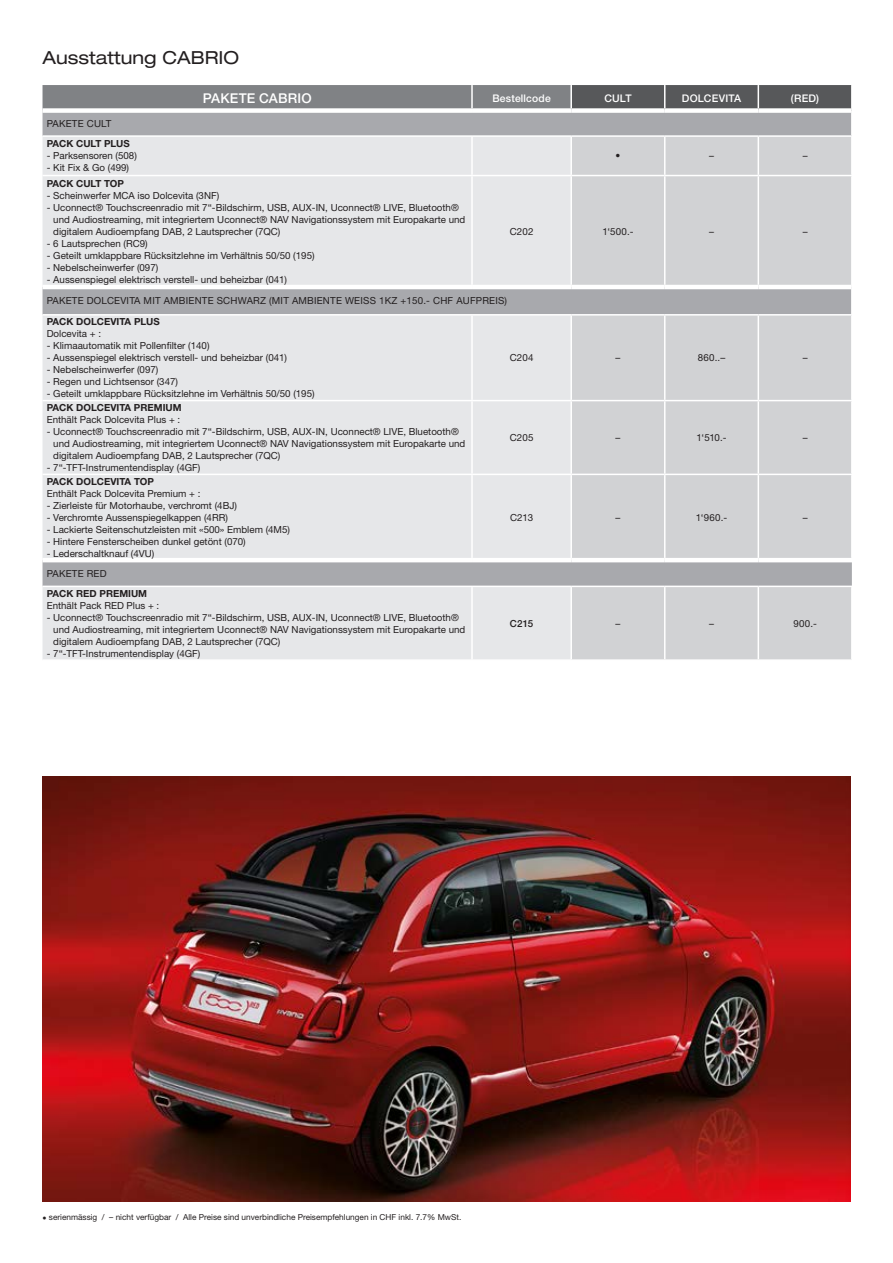
<style>
.page{position:relative;width:893px;height:1263px;background:#fff}
.page>*{position:absolute;margin:0;border:0;box-sizing:border-box;transform-origin:0 0}
.t1{font:expanded 18px "Helvetica Neue LT Std";color:#231f20}
.t2{font:500 13.5px "Helvetica Neue LT Std";letter-spacing:.015em;color:#fff}
.t3{font:500 10.5px "Helvetica Neue LT Std";letter-spacing:.02em;color:#fff}
.t4{font:9.75px/12px "Helvetica Neue LT Std";color:#231f20}
.t5{font:9.75px "Helvetica Neue LT Std";letter-spacing:.02em;color:#231f20}
.t6{font:700 9.75px "Helvetica Neue LT Std";color:#231f20}
.t7{font:500 9.75px "Helvetica Neue LT Std";color:#231f20}
.t8{font:8.25px "Helvetica Neue LT Std";color:#231f20}
</style>
<div class="page">
<div style="left:43px;top:113px;width:808px;height:22px;background:#a8a9ad"></div>
<svg style="left:43px;top:137px;width:528px;height:522px;background:#e0e1e3"></svg>
<svg style="left:571px;top:137px;width:281px;height:522px;background:#cdced0"></svg>
<hr style="left:851px;top:287px;width:2px;height:27px;background:#fff">
<hr style="left:758px;top:137px;width:1px;height:38px;background:#fff">
<hr style="left:851px;top:137px;width:2px;height:38px;background:#fff">
<hr style="left:570px;top:137px;width:2px;height:38px;background:#fff">
<hr style="left:664px;top:137px;width:1px;height:38px;background:#fff">
<hr style="left:570px;top:176px;width:2px;height:109px;background:#fff">
<hr style="left:664px;top:176px;width:1px;height:109px;background:#fff">
<hr style="left:758px;top:176px;width:1px;height:109px;background:#fff">
<hr style="left:851px;top:176px;width:2px;height:111px;background:#fff">
<hr style="left:570px;top:316px;width:2px;height:84px;background:#fff">
<hr style="left:664px;top:316px;width:1px;height:84px;background:#fff">
<hr style="left:758px;top:316px;width:1px;height:84px;background:#fff">
<hr style="left:851px;top:316px;width:2px;height:84px;background:#fff">
<hr style="left:570px;top:401px;width:2px;height:73px;background:#fff">
<hr style="left:664px;top:401px;width:1px;height:73px;background:#fff">
<hr style="left:758px;top:401px;width:1px;height:73px;background:#fff">
<hr style="left:851px;top:401px;width:2px;height:73px;background:#fff">
<hr style="left:570px;top:475px;width:2px;height:83px;background:#fff">
<hr style="left:664px;top:475px;width:1px;height:83px;background:#fff">
<hr style="left:758px;top:475px;width:1px;height:83px;background:#fff">
<hr style="left:851px;top:475px;width:2px;height:83px;background:#fff">
<hr style="left:570px;top:587px;width:2px;height:72px;background:#fff">
<hr style="left:664px;top:587px;width:1px;height:72px;background:#fff">
<hr style="left:758px;top:587px;width:1px;height:72px;background:#fff">
<hr style="left:851px;top:587px;width:2px;height:72px;background:#fff">
<hr style="left:43px;top:285px;width:429px;height:4px;background:#fff">
<hr style="left:472px;top:285px;width:99px;height:4px;background:#fff">
<hr style="left:571px;top:285px;width:94px;height:4px;background:#fff">
<hr style="left:665px;top:285px;width:93px;height:4px;background:#fff">
<hr style="left:758px;top:285px;width:93px;height:4px;background:#fff">
<hr style="left:43px;top:558px;width:429px;height:4px;background:#fff">
<hr style="left:472px;top:558px;width:99px;height:4px;background:#fff">
<hr style="left:571px;top:558px;width:94px;height:4px;background:#fff">
<hr style="left:665px;top:558px;width:93px;height:4px;background:#fff">
<hr style="left:758px;top:558px;width:95px;height:4px;background:#fff">
<hr style="left:471px;top:137px;width:2px;height:38px;background:#fff">
<hr style="left:471px;top:176px;width:2px;height:109px;background:#fff">
<hr style="left:471px;top:316px;width:2px;height:84px;background:#fff">
<hr style="left:471px;top:401px;width:2px;height:73px;background:#fff">
<hr style="left:471px;top:475px;width:2px;height:83px;background:#fff">
<hr style="left:471px;top:587px;width:2px;height:72px;background:#fff">
<svg style="left:43px;top:85px;width:809px;height:26px;background:#818385"></svg>
<hr style="left:571px;top:314px;width:94px;height:2px;background:#fff">
<hr style="left:665px;top:314px;width:93px;height:2px;background:#fff">
<hr style="left:758px;top:314px;width:95px;height:2px;background:#fff">
<hr style="left:571px;top:400px;width:94px;height:1px;background:#fff">
<hr style="left:665px;top:400px;width:93px;height:1px;background:#fff">
<hr style="left:758px;top:400px;width:95px;height:1px;background:#fff">
<hr style="left:43px;top:175px;width:429px;height:1px;background:#fff">
<hr style="left:472px;top:175px;width:99px;height:1px;background:#fff">
<hr style="left:43px;top:314px;width:429px;height:2px;background:#fff">
<hr style="left:472px;top:314px;width:99px;height:2px;background:#fff">
<hr style="left:472px;top:400px;width:99px;height:1px;background:#fff">
<hr style="left:571px;top:175px;width:94px;height:1px;background:#fff">
<hr style="left:665px;top:175px;width:93px;height:1px;background:#fff">
<hr style="left:758px;top:175px;width:95px;height:1px;background:#fff">
<hr style="left:43px;top:474px;width:429px;height:1px;background:#fff">
<hr style="left:472px;top:474px;width:99px;height:1px;background:#fff">
<hr style="left:571px;top:474px;width:94px;height:1px;background:#fff">
<hr style="left:665px;top:474px;width:93px;height:1px;background:#fff">
<hr style="left:758px;top:474px;width:95px;height:1px;background:#fff">
<hr style="left:43px;top:586px;width:429px;height:1px;background:#fff">
<hr style="left:472px;top:586px;width:99px;height:1px;background:#fff">
<hr style="left:571px;top:586px;width:94px;height:1px;background:#fff">
<hr style="left:665px;top:586px;width:93px;height:1px;background:#fff">
<hr style="left:758px;top:586px;width:95px;height:1px;background:#fff">
<hr style="left:43px;top:400px;width:429px;height:1px;background:#fff">
<img style="left:43px;top:776px;width:807px;height:426px">
<h1 class="t1" style="left:43px;top:47px;width:198px">Ausstattung CABRIO</h1>
<h2 class="t2" style="left:203px;top:90px;width:110px">PAKETE CABRIO</h2>
<p class="t3" style="left:492px;top:92px;width:60px">Bestellcode</p>
<p class="t3" style="left:604px;top:92px;width:29px">CULT</p>
<p class="t3" style="left:682px;top:92px;width:61px">DOLCEVITA</p>
<p class="t3" style="left:791px;top:92px;width:30px">(RED)</p>
<p class="t5" style="left:47px;top:118px;width:66px">PAKETE CULT</p>
<p class="t6" style="left:47px;top:138px;width:85px">PACK CULT PLUS</p>
<p class="t4" style="left:47px;top:150px;width:92px">- Parksensoren (508)</p>
<p class="t4" style="left:47px;top:162px;width:84px">- Kit Fix &amp; Go (499)</p>
<p class="t4" style="left:616px;top:150px;width:6px">•</p>
<p class="t4" style="left:709px;top:150px;width:6px">–</p>
<p class="t4" style="left:803px;top:150px;width:6px">–</p>
<p class="t6" style="left:47px;top:177px;width:79px">PACK CULT TOP</p>
<p class="t4" style="left:47px;top:189px;width:174px">- Scheinwerfer MCA iso Dolcevita (3NF)</p>
<p class="t4" style="left:53px;top:201px;width:414px;text-indent:-7px">- Uconnect® Touchscreenradio mit 7“-Bildschirm, USB, AUX-IN, Uconnect® LIVE, Bluetooth® und Audiostreaming, mit integriertem Uconnect® NAV Navigationssystem mit Europakarte und digitalem Audioempfang DAB, 2 Lautsprecher (7QC)</p>
<p class="t4" style="left:47px;top:237px;width:102px">- 6 Lautsprechen (RC9)</p>
<p class="t4" style="left:47px;top:249px;width:269px">- Geteilt umklappbare Rücksitzlehne im Verhältnis 50/50 (195)</p>
<p class="t4" style="left:47px;top:261px;width:113px">- Nebelscheinwerfer (097)</p>
<p class="t4" style="left:47px;top:273px;width:242px">- Aussenspiegel elektrisch verstell- und beheizbar (041)</p>
<p class="t4" style="left:510px;top:225px;width:25px">C202</p>
<p class="t4" style="left:602px;top:225px;width:33px">1‘500.-</p>
<p class="t4" style="left:709px;top:225px;width:6px">–</p>
<p class="t4" style="left:803px;top:225px;width:6px">–</p>
<p class="t5" style="left:47px;top:295px;width:462px">PAKETE DOLCEVITA MIT AMBIENTE SCHWARZ (MIT AMBIENTE WEISS 1KZ +150.- CHF AUFPREIS)</p>
<p class="t6" style="left:47px;top:316px;width:115px">PACK DOLCEVITA PLUS</p>
<p class="t4" style="left:47px;top:328px;width:56px">Dolcevita + :</p>
<p class="t4" style="left:47px;top:340px;width:164px">- Klimaautomatik mit Pollenfilter (140)</p>
<p class="t4" style="left:47px;top:352px;width:242px">- Aussenspiegel elektrisch verstell- und beheizbar (041)</p>
<p class="t4" style="left:47px;top:364px;width:113px">- Nebelscheinwerfer (097)</p>
<p class="t4" style="left:47px;top:376px;width:133px">- Regen und Lichtsensor (347)</p>
<p class="t4" style="left:47px;top:388px;width:269px">- Geteilt umklappbare Rücksitzlehne im Verhältnis 50/50 (195)</p>
<p class="t4" style="left:510px;top:352px;width:25px">C204</p>
<p class="t4" style="left:616px;top:352px;width:6px">–</p>
<p class="t4" style="left:698px;top:352px;width:29px">860..–</p>
<p class="t4" style="left:803px;top:352px;width:6px">–</p>
<p class="t6" style="left:47px;top:401px;width:136px">PACK DOLCEVITA PREMIUM</p>
<p class="t4" style="left:47px;top:413px;width:135px">Enthält Pack Dolcevita Plus + :</p>
<p class="t4" style="left:53px;top:425px;width:414px;text-indent:-7px">- Uconnect® Touchscreenradio mit 7“-Bildschirm, USB, AUX-IN, Uconnect® LIVE, Bluetooth® und Audiostreaming, mit integriertem Uconnect® NAV Navigationssystem mit Europakarte und digitalem Audioempfang DAB, 2 Lautsprecher (7QC)</p>
<p class="t4" style="left:47px;top:461px;width:155px">- 7“-TFT-Instrumentendisplay (4GF)</p>
<p class="t6" style="left:47px;top:475px;width:109px">PACK DOLCEVITA TOP</p>
<p class="t4" style="left:47px;top:487px;width:155px">Enthält Pack Dolcevita Premium + :</p>
<p class="t4" style="left:47px;top:499px;width:192px">- Zierleiste für Motorhaube, verchromt (4BJ)</p>
<p class="t4" style="left:47px;top:511px;width:183px">- Verchromte Aussenspiegelkappen (4RR)</p>
<p class="t4" style="left:47px;top:523px;width:245px">- Lackierte Seitenschutzleisten mit «500» Emblem (4M5)</p>
<p class="t4" style="left:47px;top:535px;width:201px">- Hintere Fensterscheiben dunkel getönt (070)</p>
<p class="t4" style="left:47px;top:547px;width:109px">- Lederschaltknauf (4VU)</p>
<p class="t5" style="left:47px;top:567px;width:61px">PAKETE RED</p>
<p class="t6" style="left:47px;top:587px;width:102px">PACK RED PREMIUM</p>
<p class="t4" style="left:47px;top:599px;width:114px">Enthält Pack RED Plus + :</p>
<p class="t4" style="left:53px;top:611px;width:414px;text-indent:-7px">- Uconnect® Touchscreenradio mit 7“-Bildschirm, USB, AUX-IN, Uconnect® LIVE, Bluetooth® und Audiostreaming, mit integriertem Uconnect® NAV Navigationssystem mit Europakarte und digitalem Audioempfang DAB, 2 Lautsprecher (7QC)</p>
<p class="t4" style="left:47px;top:647px;width:155px">- 7“-TFT-Instrumentendisplay (4GF)</p>
<p class="t4" style="left:510px;top:431px;width:25px">C205</p>
<p class="t4" style="left:616px;top:431px;width:6px">–</p>
<p class="t4" style="left:697px;top:431px;width:31px">1‘510.-</p>
<p class="t4" style="left:803px;top:431px;width:6px">–</p>
<p class="t4" style="left:510px;top:511px;width:25px">C213</p>
<p class="t4" style="left:616px;top:511px;width:6px">–</p>
<p class="t4" style="left:696px;top:511px;width:33px">1‘960.-</p>
<p class="t4" style="left:803px;top:511px;width:6px">–</p>
<p class="t7" style="left:510px;top:617px;width:25px">C215</p>
<p class="t4" style="left:616px;top:617px;width:6px">–</p>
<p class="t4" style="left:709px;top:617px;width:6px">–</p>
<p class="t4" style="left:793px;top:617px;width:25px">900.-</p>
<p class="t8" style="left:43px;top:1212px;width:420px">• serienmässig / – nicht verfügbar / Alle Preise sind unverbindliche Preisempfehlungen in CHF inkl. 7.7% MwSt.</p>
</div>
